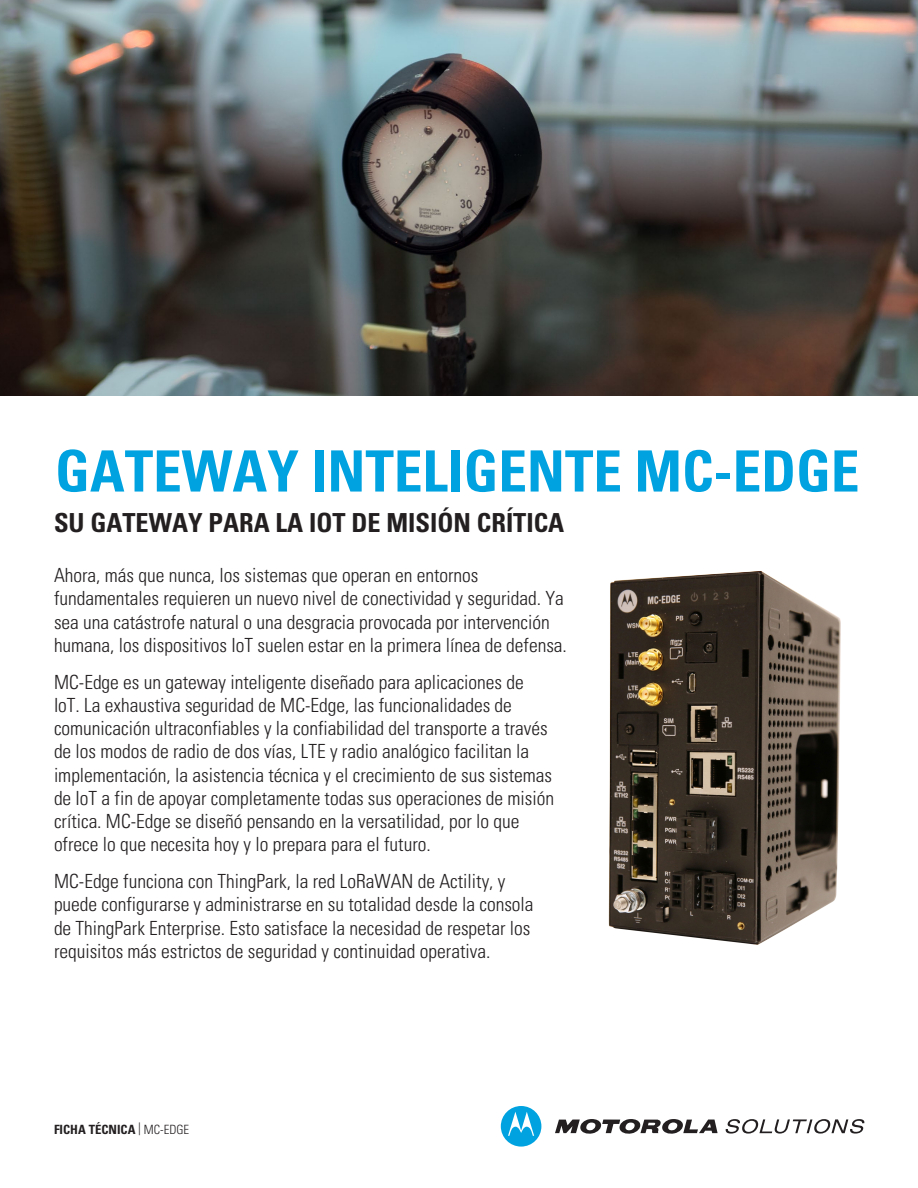
<style>
.page{position:relative;width:918px;height:1188px;background:#fff}
.page>*{position:absolute;margin:0;border:0;box-sizing:border-box;transform-origin:0 0}
.t1{font:700 condensed 57px "Univers LT Pro";color:#00a3e0}
.t2{font:700 condensed 26.25px "Univers LT Pro";color:#231f20}
.t3{font:300 condensed 19.5px/23.2px "Univers LT Pro";color:#231f20}
.t4{font:700 condensed 12.75px "Univers LT Std";color:#231f20}
.s1{font-family:"Univers";font-weight:300}
</style>
<div class="page">
<svg style="left:555px;top:1119px;width:163px;height:15px"></svg>
<svg style="left:501px;top:1106px;width:40px;height:41px"></svg>
<svg style="left:726px;top:1119px;width:138px;height:15px"></svg>
<img style="left:0;top:0;width:918px;height:395px">
<img style="left:608px;top:571px;width:233px;height:374px">
<h1 class="t1" style="left:55px;top:436px;width:806px">GATEWAY INTELIGENTE MC-EDGE</h1>
<h2 class="t2" style="left:54px;top:507px;width:512px">SU GATEWAY PARA LA IOT DE MISIÓN CRÍTICA</h2>
<p class="t3" style="left:54px;top:563px;width:514px">Ahora, más que nunca, los sistemas que operan en entornos fundamentales requieren un nuevo nivel de conectividad y seguridad. Ya sea una catástrofe natural o una desgracia provocada por intervención humana, los dispositivos IoT suelen estar en la primera línea de defensa.</p>
<p class="t3" style="left:54px;top:669px;width:502px">MC-Edge es un gateway inteligente diseñado para aplicaciones de IoT. La exhaustiva seguridad de MC-Edge, las funcionalidades de comunicación ultraconfiables y la confiabilidad del transporte a través de los modos de radio de dos vías, LTE y radio analógico facilitan la implementación, la asistencia técnica y el crecimiento de sus sistemas de IoT a fin de apoyar completamente todas sus operaciones de misión crítica. MC-Edge se diseñó pensando en la versatilidad, por lo que ofrece lo que necesita hoy y lo prepara para el futuro.</p>
<p class="t3" style="left:54px;top:869px;width:481px">MC-Edge funciona con ThingPark, la red LoRaWAN de Actility, y puede configurarse y administrarse en su totalidad desde la consola de ThingPark Enterprise. Esto satisface la necesidad de respetar los requisitos más estrictos de seguridad y continuidad operativa.</p>
<p class="t4" style="left:54px;top:1122px;width:137px">FICHA TÉCNICA <span class="s1">| MC-EDGE</span></p>
</div>
